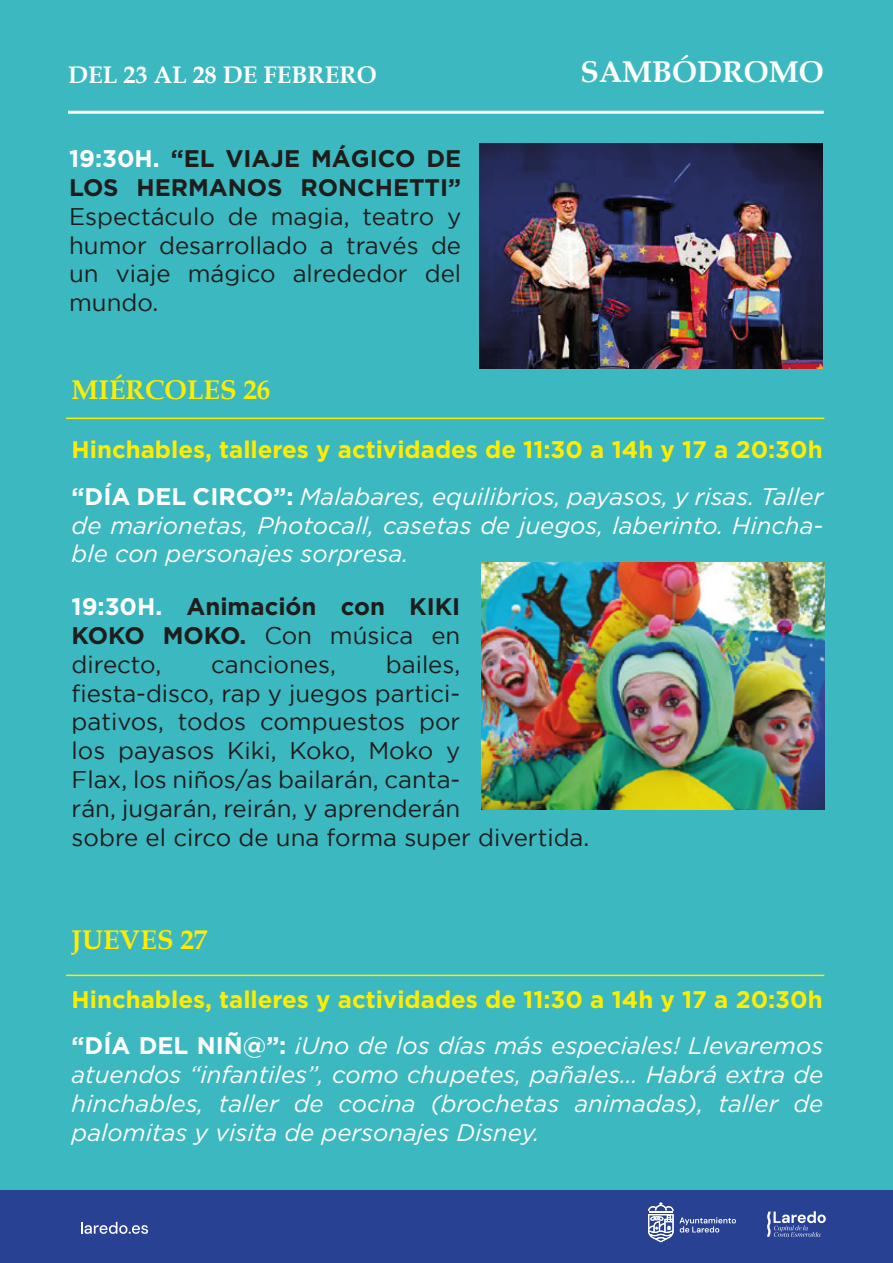
<style>
.page{position:relative;width:893px;height:1263px;background:#3cb8c1}
.page>*{position:absolute;margin:0;border:0;box-sizing:border-box;transform-origin:0 0}
.t1{font:700 30px "Book Antiqua";color:#fff}
.t2{font:700 27px "Book Antiqua";color:#ffed00}
.t3{font:24px/28.8px "Gotham";color:#1d1d1b}
.t4{font:italic 24px/28.8px "Gotham";color:#fff}
.t5{font:700 24px/46.8px "Gotham";color:#ffed00}
.t6{font:700 24px/28.8px "Gotham";color:#1d1d1b;text-align:justify}
.t7{font:700 24px "Book Antiqua";color:#fff}
.s1{color:#fff}
.s2{font-weight:400;font-style:italic;color:#fff}
.s3{font-weight:400}
</style>
<div class="page">
<hr style="left:68px;top:111px;width:756px;height:3px;background:#fff">
<hr style="left:66px;top:418px;width:758px;height:1px;background:#ffed00">
<hr style="left:66px;top:975px;width:758px;height:1px;background:#ffed00">
<img style="left:481px;top:563px;width:343px;height:246px">
<img style="left:479px;top:143px;width:344px;height:226px">
<div style="left:0;top:1190px;width:893px;height:73px;background:#294193"></div>
<svg style="left:81px;top:1222px;width:67px;height:12px"></svg>
<svg style="left:767px;top:1211px;width:59px;height:26px"></svg>
<svg style="left:648px;top:1202px;width:88px;height:40px"></svg>
<p class="t7" style="left:68px;top:59px;width:310px">DEL 23 AL 28 DE FEBRERO</p>
<p class="t1" style="left:580px;top:51px;width:245px">SAMBÓDROMO</p>
<p class="t6" style="left:69px;top:144px;width:394px"><span class="s1">19:30H.</span> “EL VIAJE MÁGICO DE<br>LOS HERMANOS RONCHETTI”</p>
<p class="t3" style="left:69px;top:202px;width:394px;text-align:justify">Espectáculo de magia, teatro y humor desarrollado a través de un viaje mágico alrededor del mundo.</p>
<p class="t2" style="left:72px;top:372px;width:200px">MIÉRCOLES 26</p>
<p class="t5" style="left:72px;top:425px;width:753px">Hinchables, talleres y actividades de 11:30 a 14h y 17 a 20:30h <span class="s1">“DÍA DEL CIRCO”:</span> <span class="s2">Malabares, equilibrios, payasos, y risas. Taller</span></p>
<p class="t4" style="left:72px;top:511px;width:753px">de marionetas, Photocall, casetas de juegos, laberinto. Hincha&shy;ble con personajes sorpresa.</p>
<p class="t6" style="left:72px;top:592px;width:390px"><span class="s1">19:30H.</span> Animación con KIKI KOKO MOKO. <span class="s3">Con música en directo,</span></p>
<p class="t3" style="left:72px;top:650px;width:519px;text-indent:314px">bailes, fiesta-disco, rap y juegos partici-<br>pativos, todos compuestos por<br>los payasos Kiki, Koko, Moko y<br>Flax, los niños/as bailarán, canta-<br>rán, jugarán, reirán, y aprenderán<br>sobre el circo de una forma super divertida.</p>
<p class="t3" style="left:211px;top:650px;width:126px">canciones,</p>
<p class="t2" style="left:72px;top:921px;width:137px">JUEVES 27</p>
<p class="t5" style="left:72px;top:975px;width:753px">Hinchables, talleres y actividades de 11:30 a 14h y 17 a 20:30h <span class="s1">“DÍA DEL NIÑ@”:</span> <span class="s2">¡Uno de los días más especiales! Llevaremos</span></p>
<p class="t4" style="left:72px;top:1060px;width:753px;text-align:justify">atuendos “infantiles”, como chupetes, pañales… Habrá extra de hinchables, taller de cocina (brochetas animadas), taller de palomitas y visita de personajes Disney.</p>
</div>
